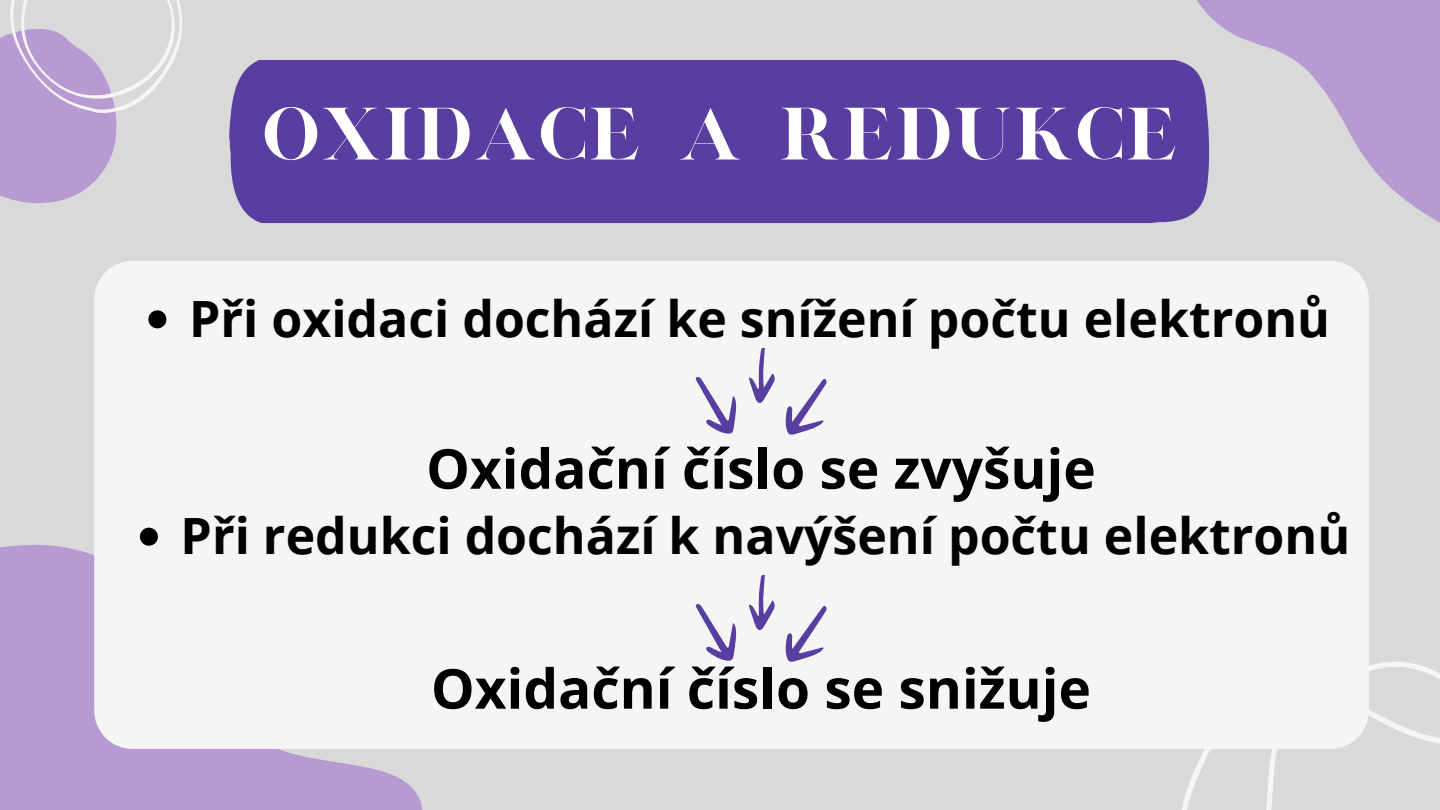
<style>
.page{position:relative;width:1440px;height:810px;background:#d9d9d9}
.page>*{position:absolute;margin:0;border:0;box-sizing:border-box;transform-origin:0 0}
.t1{font:60px "London";color:#fff}
.t2{font:700 55px "Open Sans";color:#000}
.t3{font:700 50px "Open Sans";color:#000}
</style>
<div class="page">
<div style="left:229px;top:61px;width:887px;height:162px;background:#593ea1"></div>
<div style="left:0;top:544px;width:422px;height:266px;background:#b89ad3"></div>
<div style="left:94px;top:261px;width:1275px;height:488px;background:#f6f5f5"></div>
<svg style="left:1116px;top:0;width:324px;height:317px"></svg>
<div style="left:1144px;top:667px;width:23px;height:82px;background:#f6f5f5"></div>
<svg style="left:1167px;top:619px;width:273px;height:191px;fill:#f6f5f5"></svg>
<svg style="left:0;top:0;width:213px;height:262px"></svg>
<svg style="left:695px;top:574px;width:132px;height:89px;background:#ddd8e7"></svg>
<svg style="left:140px;top:528px;width:18px;height:18px"></svg>
<svg style="left:695px;top:347px;width:132px;height:89px;background:#ddd8e7"></svg>
<svg style="left:148px;top:310px;width:18px;height:18px"></svg>
<p class="t1" style="left:262px;top:93px;width:918px">OXIDACE A REDUKCE</p>
<h2 class="t3" style="left:189px;top:283px;width:1142px">Při oxidaci dochází ke snížení počtu elektronů</h2>
<p class="t2" style="left:426px;top:430px;width:671px">Oxidační číslo se zvyšuje</p>
<p class="t3" style="left:181px;top:501px;width:1171px">Při redukci dochází k navýšení počtu elektronů</p>
<p class="t2" style="left:431px;top:650px;width:661px">Oxidační číslo se snižuje</p>
</div>
